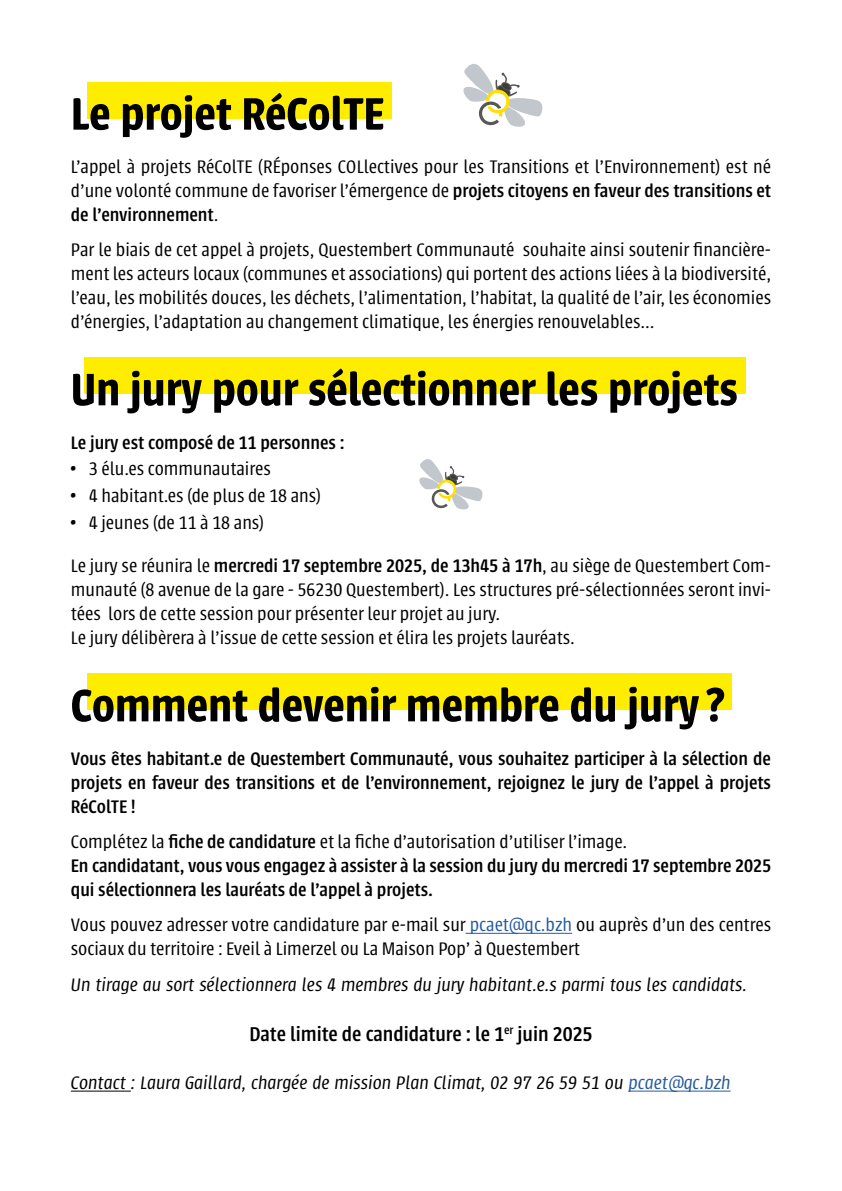
<style>
.page{position:relative;width:842px;height:1191px;background:#fff}
.page>*{position:absolute;margin:0;border:0;box-sizing:border-box;transform-origin:0 0}
.t1{font:600 50px "Urbana";color:#000}
.t2{font:500 22px "Urbana";color:#000}
.t3{font:300 20px/24px "Urbana";color:#000}
.t4{font:500 20px/24px "Urbana";color:#000;text-align:justify}
.t5{font:italic 300 20px "Urbana";color:#000}
.s1{font-weight:500}
.s2{font-weight:300}
.s3{color:#275b9b}
</style>
<div class="page">
<div style="left:87px;top:82px;width:304px;height:37px;background:#ffed00"></div>
<div style="left:84px;top:357px;width:662px;height:37px;background:#ffed00"></div>
<div style="left:87px;top:673px;width:644px;height:37px;background:#ffed00"></div>
<hr style="left:466px;top:932px;width:106px;height:1px;background:#275b9b">
<hr style="left:71px;top:1090px;width:60px;height:1px;background:#000">
<hr style="left:628px;top:1090px;width:103px;height:1px;background:#275b9b">
<svg style="left:463px;top:64px;width:80px;height:63px"></svg>
<svg style="left:419px;top:459px;width:64px;height:51px"></svg>
<h1 class="t1" style="left:71px;top:86px;width:315px">Le projet RéColTE</h1>
<p class="t3" style="left:71px;top:155px;width:702px;text-align:justify">L’appel à projets RéColTE (RÉponses COLlectives pour les Transitions et l’Environnement) est né d’une volonté commune de favoriser l’émergence de <span class="s1">projets citoyens en faveur des transitions et de l’environnement</span>.</p>
<p class="t3" style="left:71px;top:238px;width:702px;text-align:justify">Par le biais de cet appel à projets, Questembert Communauté souhaite ainsi soutenir financière&shy;ment les acteurs locaux (communes et associations) qui portent des actions liées à la biodiversité, l’eau, les mobilités douces, les déchets, l’alimentation, l’habitat, la qualité de l’air, les économies d’énergies, l’adaptation au changement climatique, les énergies renouvelables...</p>
<h1 class="t1" style="left:71px;top:361px;width:668px">Un jury pour sélectionner les projets</h1>
<p class="t4" style="left:71px;top:430px;width:275px">Le jury est composé de 11 personnes :</p>
<p class="t3" style="left:71px;top:457px;width:202px">• 3 élu.es communautaires</p>
<p class="t3" style="left:71px;top:484px;width:252px">• 4 habitant.es (de plus de 18 ans)</p>
<p class="t3" style="left:71px;top:501px;width:702px;line-height:43.2px">• 4 jeunes (de 11 à 18 ans)<br>Le jury se réunira le <span class="s1">mercredi 17 septembre 2025, de 13h45 à 17h</span>, au siège de Questembert Com-</p>
<p class="t3" style="left:71px;top:578px;width:702px">munauté (8 avenue de la gare - 56230 Questembert). Les structures pré-sélectionnées seront invi&shy;tées lors de cette session pour présenter leur projet au jury.<br>Le jury délibèrera à l’issue de cette session et élira les projets lauréats.</p>
<h1 class="t1" style="left:71px;top:677px;width:656px">Comment devenir membre du jury?</h1>
<p class="t4" style="left:71px;top:746px;width:702px">Vous êtes habitant.e de Questembert Communauté, vous souhaitez participer à la sélection de projets en faveur des transitions et de l’environnement, rejoignez le jury de l’appel à projets RéColTE !</p>
<p class="t4" style="left:71px;top:829px;width:702px;text-align:left"><span class="s2">Complétez la</span> fiche de candidature <span class="s2">et la fiche d’autorisation d’utiliser l’image.<br></span>En candidatant, vous vous engagez à assister à la session du jury du mercredi 17 septembre 2025 qui sélectionnera les lauréats de l’appel à projets.</p>
<p class="t3" style="left:71px;top:913px;width:702px">Vous pouvez adresser votre candidature par e-mail sur <span class="s3">pcaet@qc.bzh</span> ou auprès d’un des centres sociaux du territoire : Eveil à Limerzel ou La Maison Pop’ à Questembert</p>
<p class="t5" style="left:71px;top:974px;width:678px">Un tirage au sort sélectionnera les 4 membres du jury habitant.e.s parmi tous les candidats.</p>
<p class="t2" style="left:249px;top:1022px;width:345px">Date limite de candidature : le 1<sup>er</sup> juin 2025</p>
<p class="t5" style="left:71px;top:1072px;width:661px">Contact : Laura Gaillard, chargée de mission Plan Climat, 02 97 26 59 51 ou <span class="s3">pcaet@qc.bzh</span></p>
</div>
